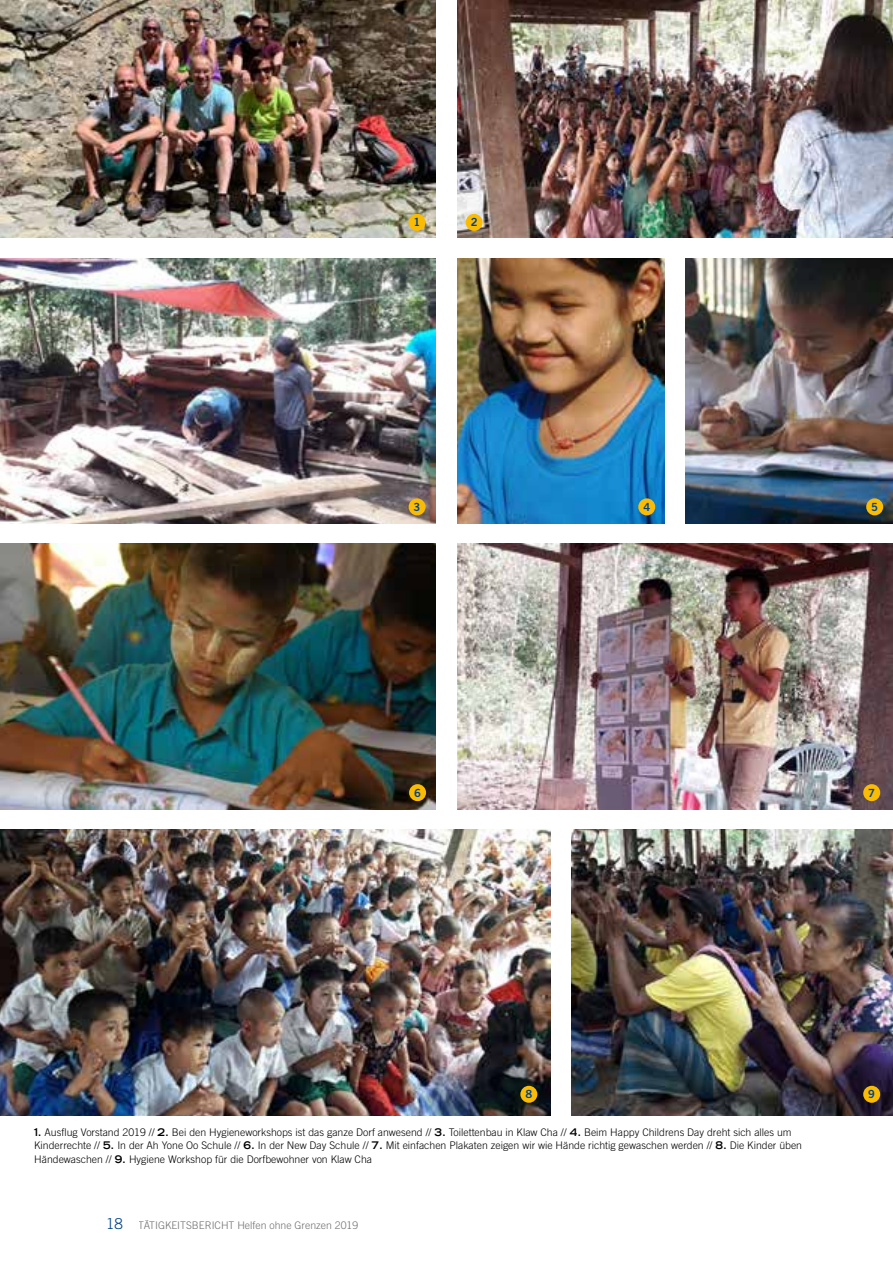
<style>
.page{position:relative;width:893px;height:1263px;background:#fff}
.page>*{position:absolute;margin:0;border:0;box-sizing:border-box;transform-origin:0 0}
.t1{font:11.25px "Trade Gothic LT Std Bd 2";color:#004289}
.t2{font:300 10.5px/13.5px "Trade Gothic LT Std";color:#000}
.t3{font:300 10.5px "Trade Gothic LT Std";color:#706f6f}
.s1{font-weight:700;font-stretch:expanded}
.s2{font-size:15px;color:#004289}
</style>
<div class="page">
<img style="left:0;top:258px;width:436px;height:265px">
<img style="left:0;top:0;width:436px;height:238px">
<img style="left:571px;top:830px;width:322px;height:285px">
<img style="left:457px;top:0;width:436px;height:238px">
<img style="left:457px;top:544px;width:436px;height:265px">
<img style="left:0;top:544px;width:436px;height:265px">
<img style="left:0;top:830px;width:550px;height:285px">
<div style="left:409px;top:214px;width:17px;height:17px;background:#fabb04;border-radius:50%"></div>
<div style="left:409px;top:784px;width:17px;height:17px;background:#fabb04;border-radius:50%"></div>
<div style="left:520px;top:1086px;width:17px;height:17px;background:#fabb04;border-radius:50%"></div>
<div style="left:863px;top:1086px;width:17px;height:17px;background:#fabb04;border-radius:50%"></div>
<div style="left:863px;top:784px;width:17px;height:17px;background:#fabb04;border-radius:50%"></div>
<div style="left:409px;top:498px;width:17px;height:17px;background:#fabb04;border-radius:50%"></div>
<div style="left:466px;top:214px;width:17px;height:17px;background:#fabb04;border-radius:50%"></div>
<img style="left:686px;top:258px;width:207px;height:265px">
<img style="left:457px;top:258px;width:207px;height:265px">
<div style="left:638px;top:498px;width:17px;height:17px;background:#fabb04;border-radius:50%"></div>
<div style="left:866px;top:498px;width:17px;height:17px;background:#fabb04;border-radius:50%"></div>
<p class="t1" style="left:414px;top:215px;width:8px">1</p>
<p class="t1" style="left:471px;top:215px;width:8px">2</p>
<p class="t1" style="left:414px;top:500px;width:8px">3</p>
<p class="t1" style="left:643px;top:500px;width:8px">4</p>
<p class="t1" style="left:871px;top:500px;width:8px">5</p>
<p class="t1" style="left:414px;top:786px;width:8px">6</p>
<p class="t1" style="left:868px;top:786px;width:8px">7</p>
<p class="t1" style="left:525px;top:1087px;width:8px">8</p>
<p class="t1" style="left:868px;top:1087px;width:8px">9</p>
<p class="t2" style="left:32px;top:1125px;width:771px"><span class="s1">1.</span> Ausflug Vorstand 2019 // <span class="s1">2.</span> Bei den Hygieneworkshops ist das ganze Dorf anwesend // <span class="s1">3.</span> Toilettenbau in Klaw Cha // <span class="s1">4.</span> Beim Happy Childrens Day dreht sich alles um<br>Kinderrechte // <span class="s1">5.</span> In der Ah Yone Oo Schule // <span class="s1">6.</span> In der New Day Schule // <span class="s1">7.</span> Mit einfachen Plakaten zeigen wir wie Hände richtig gewaschen werden // <span class="s1">8.</span> Die Kinder üben<br>Händewaschen // <span class="s1">9.</span> Hygiene Workshop für die Dorfbewohner von Klaw Cha</p>
<p class="t3" style="left:106px;top:1219px;width:253px"><span class="s2">18</span> TÄTIGKEITSBERICHT Helfen ohne Grenzen 2019</p>
</div>
